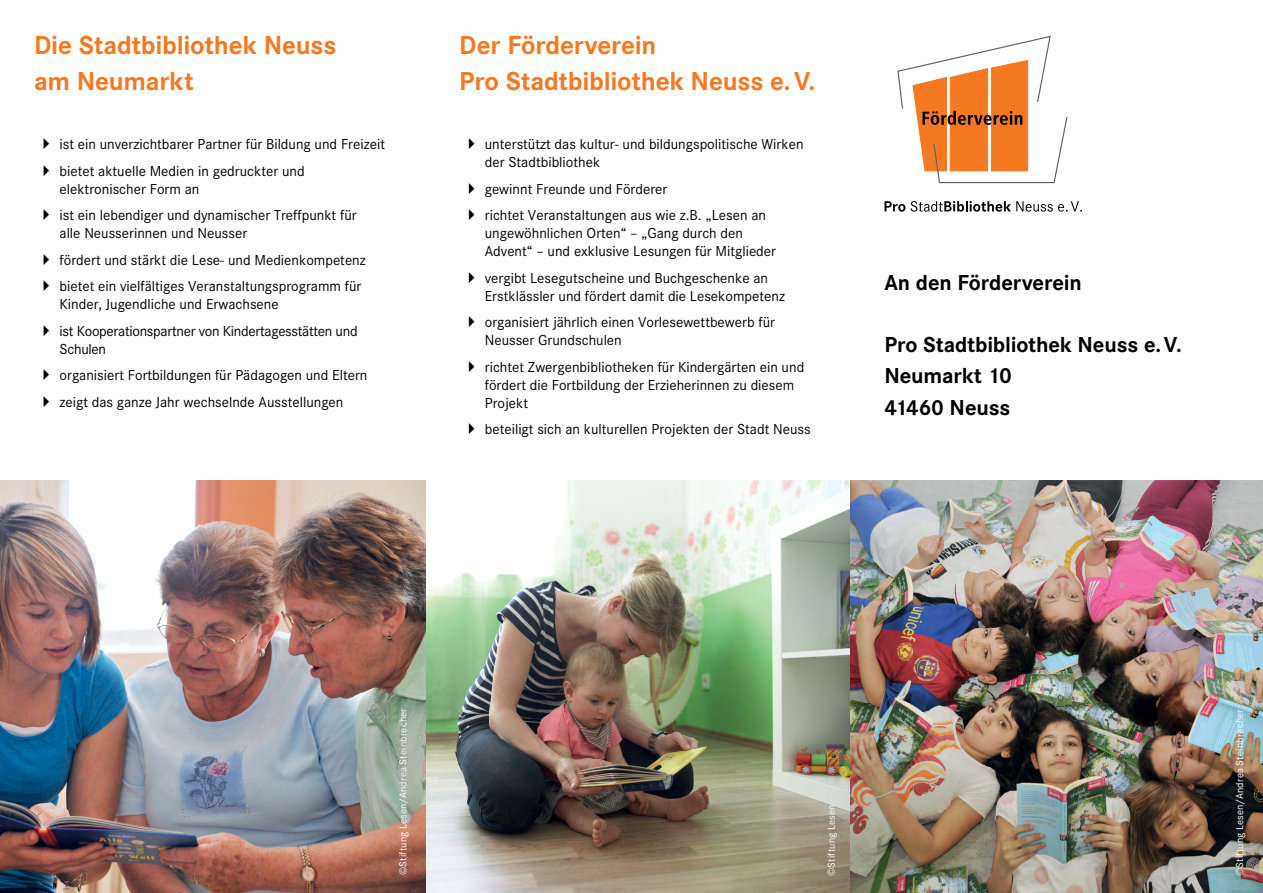
<style>
.page{position:relative;width:1263px;height:893px;background:#fff}
.page>*{position:absolute;margin:0;border:0;box-sizing:border-box;transform-origin:0 0}
.t1{font:700 27px/36.6px "Corporate S";letter-spacing:-.01em;color:#f47920}
.t2{font:700 22.5px/31.2px "Corporate S";letter-spacing:-.005em;color:#000}
.t3{font:15px/26.5px "Corporate S";color:#000}
.t4{font:15px/26.5px "Corporate S";letter-spacing:-.02em;color:#000}
.t5{font:10.5px "Corporate S";letter-spacing:.02em;color:#fff}
</style>
<div class="page">
<svg style="left:897px;top:35px;width:171px;height:149px"></svg>
<svg style="left:884px;top:201px;width:21px;height:11px"></svg>
<svg style="left:911px;top:201px;width:171px;height:11px"></svg>
<img style="left:0;top:480px;width:1263px;height:413px">
<h1 class="t1" style="left:34px;top:27px;width:304px">Die Stadtbibliothek Neuss am Neumarkt</h1>
<p class="t3" style="left:60px;top:131px;width:327px">ist ein unverzichtbarer Partner für Bildung und Freizeit bietet aktuelle Medien in gedruckter und</p>
<p class="t3" style="left:60px;top:175px;width:299px">elektronischer Form an<br>ist ein lebendiger und dynamischer Treffpunkt für</p>
<p class="t3" style="left:60px;top:220px;width:308px">alle Neusserinnen und Neusser<br>fördert und stärkt die Lese- und Medienkompetenz bietet ein vielfältiges Veranstaltungsprogramm für</p>
<p class="t4" style="left:60px;top:291px;width:300px">Kinder, Jugendliche und Erwachsene<br>ist Kooperationspartner von Kindertagesstätten und</p>
<p class="t3" style="left:60px;top:335px;width:309px">Schulen<br>organisiert Fortbildungen für Pädagogen und Eltern zeigt das ganze Jahr wechselnde Ausstellungen</p>
<h1 class="t1" style="left:459px;top:27px;width:358px">Der Förderverein<br>Pro Stadtbibliothek Neuss e.V.</h1>
<p class="t3" style="left:485px;top:135px;width:320px;line-height:18px">unterstützt das kultur- und bildungspolitische Wirken der Stadtbibliothek</p>
<p class="t3" style="left:485px;top:175px;width:283px">gewinnt Freunde und Förderer<br>richtet Veranstaltungen aus wie z.B. „Lesen an</p>
<p class="t3" style="left:485px;top:224px;width:293px;line-height:18px">ungewöhnlichen Orten“ – „Gang durch den<br>Advent“ – und exklusive Lesungen für Mitglieder</p>
<p class="t3" style="left:485px;top:269px;width:302px;line-height:18px">vergibt Lesegutscheine und Buchgeschenke an<br>Erstklässler und fördert damit die Lesekompetenz</p>
<p class="t3" style="left:485px;top:313px;width:292px;line-height:18px">organisiert jährlich einen Vorlesewettbewerb für<br>Neusser Grundschulen</p>
<p class="t3" style="left:485px;top:358px;width:321px;line-height:18px">richtet Zwergenbibliotheken für Kindergärten ein und fördert die Fortbildung der Erzieherinnen zu diesem<br>Projekt</p>
<p class="t3" style="left:485px;top:416px;width:327px">beteiligt sich an kulturellen Projekten der Stadt Neuss</p>
<h2 class="t2" style="left:884px;top:267px;width:199px">An den Förderverein</h2>
<h2 class="t2" style="left:884px;top:329px;width:299px">Pro Stadtbibliothek Neuss e.V.<br>Neumarkt 10<br>41460 Neuss</h2>
<p class="t5" style="left:397px;top:875px;width:168px;rotate:-90deg">©Stiftung Lesen/Andrea Steinbrecher</p>
<p class="t5" style="left:825px;top:876px;width:73px;rotate:-90deg">©Stiftung Lesen</p>
<p class="t5" style="left:1234px;top:876px;width:168px;rotate:-90deg">©Stiftung Lesen/Andrea Steinbrecher</p>
</div>
